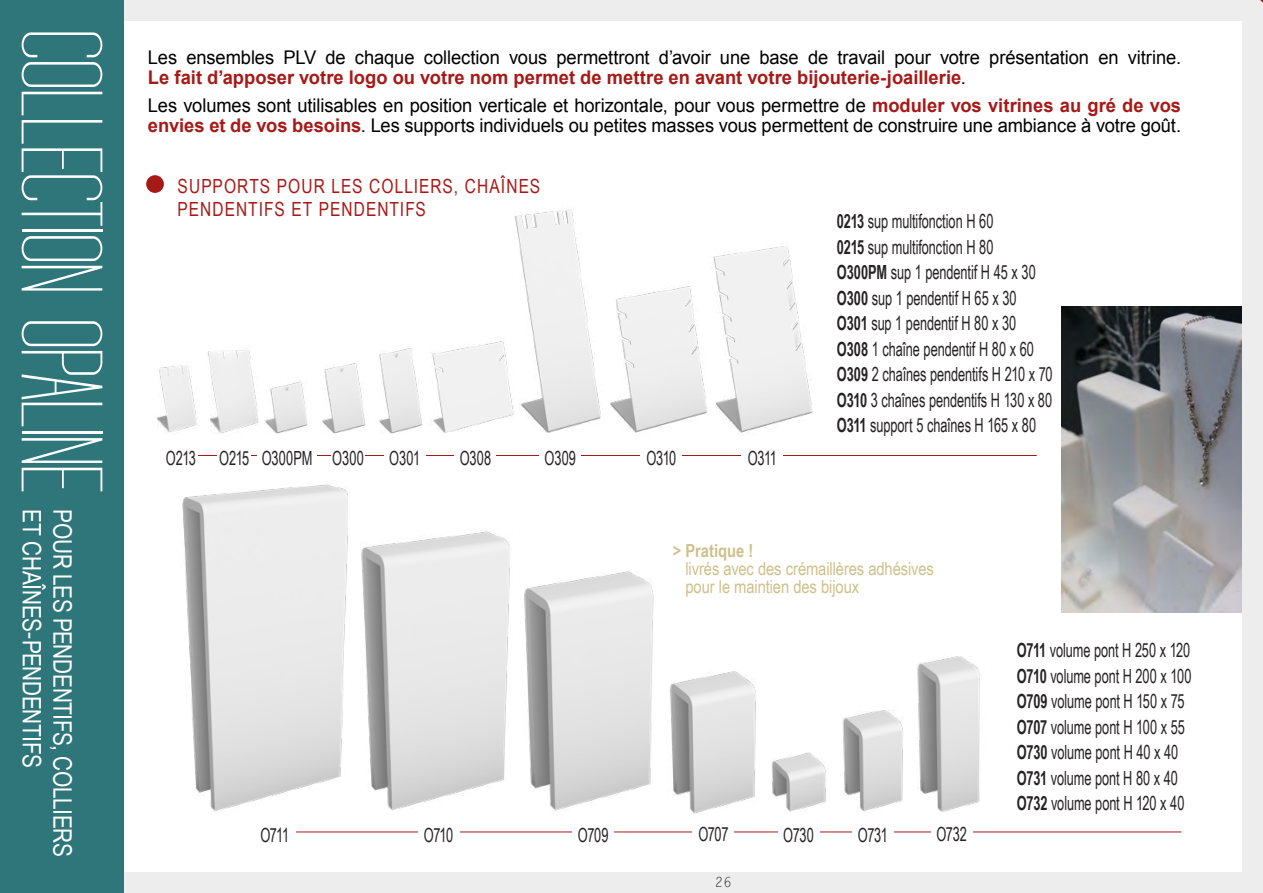
<style>
.page{position:relative;width:1263px;height:893px;background:#ededed}
.page>*{position:absolute;margin:0;border:0;box-sizing:border-box;transform-origin:0 0}
.t1{font:117px "Tall Films Expanded";letter-spacing:-.06em;color:#fff}
.t2{font:25.5px "Arial Narrow";letter-spacing:-.02em;color:#fff}
.t3{font:19.5px/25.5px "Arial Narrow";letter-spacing:-.005em;color:#262224;scale:.8 1}
.t4{font:19.5px/23.4px "Arial Narrow";letter-spacing:.055em;color:#a71917}
.t5{font:18.9px/20px "Arial";letter-spacing:-.005em;color:#000}
.t6{font:18px/18px "Arial Narrow";letter-spacing:-.005em;color:#cec08a}
.t7{font:700 18px "Arial Narrow";color:#cec08a}
.t8{font:13.95px "Letter Gothic Std";color:#262224}
.s1{font-weight:700;color:#a71917}
.s2{font-weight:700}
</style>
<div class="page">
<div style="left:21px;top:21px;width:1221px;height:851px;background:#fff"></div>
<img style="left:182px;top:484px;width:166px;height:327px">
<img style="left:361px;top:531px;width:149px;height:280px">
<img style="left:524px;top:571px;width:130px;height:241px">
<img style="left:670px;top:671px;width:87px;height:144px">
<img style="left:771px;top:752px;width:55px;height:60px">
<img style="left:842px;top:710px;width:62px;height:102px">
<img style="left:916px;top:656px;width:65px;height:157px">
<hr style="left:278px;top:832px;width:903px;height:1px;background:#a71917">
<div style="left:254px;top:827px;width:42px;height:20px;background:#fff"></div>
<div style="left:418px;top:828px;width:41px;height:20px;background:#fff"></div>
<div style="left:778px;top:827px;width:41px;height:20px;background:#fff"></div>
<div style="left:572px;top:827px;width:42px;height:20px;background:#fff"></div>
<div style="left:852px;top:827px;width:42px;height:20px;background:#fff"></div>
<div style="left:693px;top:827px;width:41px;height:20px;background:#fff"></div>
<div style="left:931px;top:827px;width:41px;height:20px;background:#fff"></div>
<div style="left:146px;top:175px;width:18px;height:18px;background:#a71917;border-radius:50%"></div>
<img style="left:1062px;top:306px;width:180px;height:306px">
<img style="left:264px;top:381px;width:44px;height:53px">
<img style="left:208px;top:348px;width:51px;height:86px">
<img style="left:322px;top:363px;width:44px;height:71px">
<img style="left:379px;top:348px;width:44px;height:86px">
<div style="left:426px;top:282px;width:123px;height:167px;background:linear-gradient(to right,#f6f6f6,#fff)"></div>
<img style="left:514px;top:210px;width:87px;height:228px">
<img style="left:611px;top:284px;width:97px;height:149px">
<svg style="left:713px;top:246px;width:100px;height:189px;fill:#f1f1f1"></svg>
<hr style="left:183px;top:455px;width:854px;height:1px;background:#a71917">
<div style="left:257px;top:451px;width:60px;height:20px;background:#fff"></div>
<div style="left:331px;top:451px;width:34px;height:20px;background:#fff"></div>
<div style="left:217px;top:451px;width:34px;height:20px;background:#fff"></div>
<div style="left:164px;top:451px;width:34px;height:20px;background:#fff"></div>
<div style="left:384px;top:451px;width:42px;height:20px;background:#fff"></div>
<div style="left:539px;top:451px;width:42px;height:20px;background:#fff"></div>
<div style="left:640px;top:451px;width:42px;height:20px;background:#fff"></div>
<div style="left:742px;top:451px;width:41px;height:20px;background:#fff"></div>
<div style="left:455px;top:451px;width:41px;height:20px;background:#fff"></div>
<div style="left:0;top:0;width:123px;height:893px;background:#2e767a"></div>
<img style="left:157px;top:365px;width:43px;height:68px">
<h1 class="t1" style="left:115px;top:27px;width:472px;rotate:90deg">COLLECTION OPALINE</h1>
<h2 class="t2" style="left:50px;top:509px;width:260px;rotate:90deg">ET CHAÎNES-PENDENTIFS</h2>
<h2 class="t2" style="left:81px;top:509px;width:349px;rotate:90deg">POUR LES PENDENTIFS, COLLIERS</h2>
<p class="t5" style="left:148px;top:48px;width:1035px">Les ensembles PLV de chaque collection vous permettront d’avoir une base de travail pour votre présentation en vitrine.<br><span class="s1">Le fait d’apposer votre logo ou votre nom permet de mettre en avant votre bijouterie-joaillerie</span>.</p>
<p class="t5" style="left:148px;top:96px;width:1035px">Les volumes sont utilisables en position verticale et horizontale, pour vous permettre de <span class="s1">moduler vos vitrines au gré de vos envies et de vos besoins</span>. Les supports individuels ou petites masses vous permettent de construire une ambiance à votre goût.</p>
<p class="t4" style="left:178px;top:174px;width:364px">SUPPORTS POUR LES COLLIERS, CHAÎNES<br>PENDENTIFS ET PENDENTIFS</p>
<p class="t3" style="left:166px;top:445px;width:249px">O213 O215 O300PM O300</p>
<p class="t3" style="left:389px;top:445px;width:40px">O301</p>
<p class="t3" style="left:460px;top:445px;width:41px">O308</p>
<p class="t3" style="left:545px;top:445px;width:41px">O309</p>
<p class="t3" style="left:646px;top:445px;width:39px">O310</p>
<p class="t3" style="left:748px;top:445px;width:38px">O311</p>
<p class="t3" style="left:837px;top:208px;width:271px"><span class="s2">0213</span> sup multifonction H 60<br><span class="s2">0215</span> sup multifonction H 80<br><span class="s2">O300PM</span> sup 1 pendentif H 45 x 30<br><span class="s2">O300</span> sup 1 pendentif H 65 x 30<br><span class="s2">O301</span> sup 1 pendentif H 80 x 30<br><span class="s2">O308</span> 1 chaîne pendentif H 80 x 60<br><span class="s2">O309</span> 2 chaînes pendentifs H 210 x 70<br><span class="s2">O310</span> 3 chaînes pendentifs H 130 x 80<br><span class="s2">O311</span> support 5 chaînes H 165 x 80</p>
<p class="t7" style="left:673px;top:537px;width:82px">&gt; Pratique !</p>
<p class="t6" style="left:685px;top:558px;width:250px">livrés avec des crémaillères adhésives pour le maintien des bijoux</p>
<p class="t3" style="left:260px;top:821px;width:37px">O711</p>
<p class="t3" style="left:424px;top:821px;width:38px">O710</p>
<p class="t3" style="left:578px;top:821px;width:40px">O709</p>
<p class="t3" style="left:698px;top:821px;width:39px">O707</p>
<p class="t3" style="left:783px;top:821px;width:40px">O730</p>
<p class="t3" style="left:858px;top:821px;width:39px">O731</p>
<p class="t3" style="left:936px;top:821px;width:39px">O732</p>
<p class="t8" style="left:715px;top:874px;width:18px">26</p>
<p class="t3" style="left:1017px;top:637px;width:220px"><span class="s2">O711</span> volume pont H 250 x 120<br><span class="s2">O710</span> volume pont H 200 x 100<br><span class="s2">O709</span> volume pont H 150 x 75<br><span class="s2">O707</span> volume pont H 100 x 55<br><span class="s2">O730</span> volume pont H 40 x 40<br><span class="s2">O731</span> volume pont H 80 x 40<br><span class="s2">O732</span> volume pont H 120 x 40</p>
</div>
